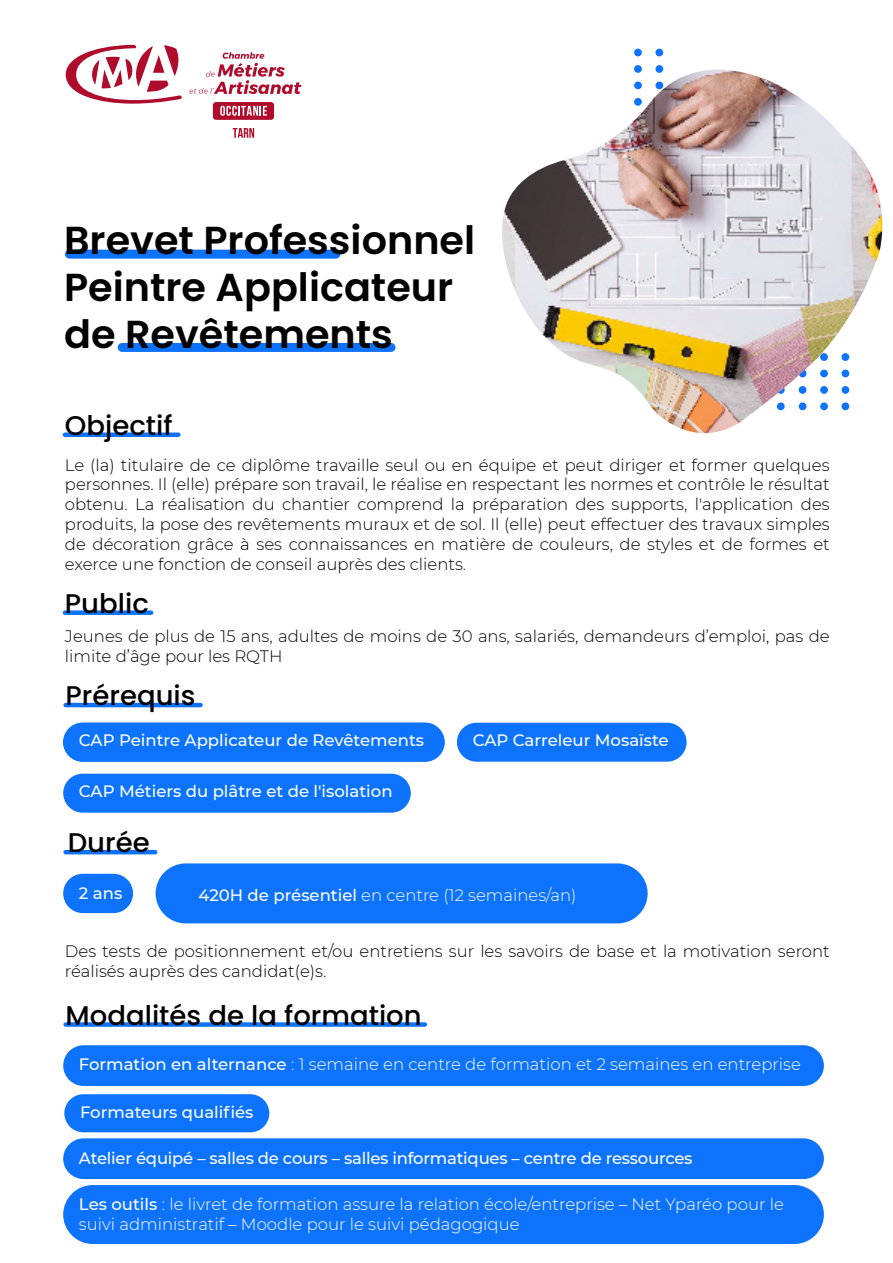
<style>
.page{position:relative;width:893px;height:1263px;background:#fff}
.page>*{position:absolute;margin:0;border:0;box-sizing:border-box;transform-origin:0 0}
.t1{font:600 39px/46.8px "Poppins";color:#000}
.t2{font:500 27px "Poppins";color:#000}
.t3{font:300 16.5px/19.8px "Montserrat";color:#000}
.t4{font:300 16.5px/19.8px "Montserrat";color:#fff}
.t5{font:500 16.5px "Montserrat";letter-spacing:-.005em;color:#fff}
.s1{font-weight:500}
</style>
<div class="page">
<div style="left:655px;top:49px;width:8px;height:7px;background:#0d73fc;border-radius:50%"></div>
<div style="left:655px;top:65px;width:8px;height:8px;background:#0d73fc;border-radius:50%"></div>
<div style="left:634px;top:49px;width:8px;height:7px;background:#0d73fc;border-radius:50%"></div>
<div style="left:634px;top:65px;width:8px;height:8px;background:#0d73fc;border-radius:50%"></div>
<div style="left:122px;top:343px;width:269px;height:9px;background:#0d73fc"></div>
<div style="left:69px;top:250px;width:267px;height:9px;background:#0d73fc"></div>
<img style="left:502px;top:70px;width:381px;height:363px">
<svg style="left:66px;top:45px;width:116px;height:59px"></svg>
<div style="left:213px;top:102px;width:61px;height:18px;background:#af0b2b;border-radius:3px"></div>
<svg style="left:190px;top:52px;width:111px;height:42px"></svg>
<svg style="left:220px;top:106px;width:47px;height:10px"></svg>
<svg style="left:233px;top:128px;width:21px;height:10px"></svg>
<div style="left:63px;top:723px;width:382px;height:39px;background:#0d73fc;border-radius:19px"></div>
<div style="left:457px;top:723px;width:230px;height:39px;background:#0d73fc;border-radius:19px"></div>
<div style="left:65px;top:432px;width:113px;height:5px;background:#0d73fc"></div>
<div style="left:65px;top:610px;width:86px;height:5px;background:#0d73fc"></div>
<div style="left:63px;top:874px;width:70px;height:39px;background:#0d73fc;border-radius:20px"></div>
<hr style="left:66px;top:850px;width:89px;height:4px;background:#0d73fc">
<hr style="left:66px;top:703px;width:135px;height:4px;background:#0d73fc">
<div style="left:63px;top:774px;width:348px;height:39px;background:#0d73fc;border-radius:19px"></div>
<div style="left:156px;top:863px;width:492px;height:60px;background:#0d73fc;border-radius:30px"></div>
<div style="left:63px;top:1045px;width:761px;height:41px;background:#0d73fc;border-radius:20px"></div>
<div style="left:66px;top:1022px;width:359px;height:5px;background:#0d73fc"></div>
<div style="left:64px;top:1094px;width:205px;height:38px;background:#0d73fc;border-radius:19px"></div>
<div style="left:63px;top:1185px;width:761px;height:59px;background:#0d73fc;border-radius:29px"></div>
<div style="left:63px;top:1138px;width:761px;height:41px;background:#0d73fc;border-radius:20px"></div>
<h1 class="t1" style="left:64px;top:217px;width:413px">Brevet Professionnel<br>Peintre Applicateur de Revêtements</h1>
<h2 class="t2" style="left:65px;top:410px;width:109px">Objectif</h2>
<p class="t3" style="left:65px;top:454px;width:766px;text-align:justify">Le (la) titulaire de ce diplôme travaille seul ou en équipe et peut diriger et former quelques personnes. Il (elle) prépare son travail, le réalise en respectant les normes et contrôle le résultat obtenu. La réalisation du chantier comprend la préparation des supports, l'application des produits, la pose des revêtements muraux et de sol. Il (elle) peut effectuer des travaux simples de décoration grâce à ses connaissances en matière de couleurs, de styles et de formes et exerce une fonction de conseil auprès des clients.</p>
<h2 class="t2" style="left:65px;top:588px;width:85px">Public</h2>
<p class="t3" style="left:65px;top:625px;width:766px">Jeunes de plus de 15 ans, adultes de moins de 30 ans, salariés, demandeurs d’emploi, pas de limite d’âge pour les RQTH</p>
<h2 class="t2" style="left:66px;top:680px;width:131px">Prérequis</h2>
<p class="t5" style="left:79px;top:729px;width:347px">CAP Peintre Applicateur de Revêtements</p>
<p class="t5" style="left:473px;top:729px;width:198px">CAP Carreleur Mosaïste</p>
<p class="t5" style="left:79px;top:780px;width:315px">CAP Métiers du plâtre et de l'isolation</p>
<h2 class="t2" style="left:68px;top:827px;width:83px">Durée</h2>
<p class="t5" style="left:79px;top:881px;width:45px">2 ans</p>
<p class="t4" style="left:198px;top:884px;width:380px"><span class="s1">420H de présentiel</span> en centre (12 semaines/an)</p>
<p class="t3" style="left:65px;top:940px;width:766px">Des tests de positionnement et/ou entretiens sur les savoirs de base et la motivation seront réalisés auprès des candidat(e)s.</p>
<h2 class="t2" style="left:66px;top:999px;width:358px">Modalités de la formation</h2>
<p class="t4" style="left:79px;top:1054px;width:723px"><span class="s1">Formation en alternance</span> : 1 semaine en centre de formation et 2 semaines en entreprise</p>
<p class="t5" style="left:80px;top:1100px;width:175px">Formateurs qualifiés</p>
<p class="t5" style="left:79px;top:1146px;width:615px">Atelier équipé – salles de cours – salles informatiques – centre de ressources</p>
<p class="t4" style="left:79px;top:1194px;width:706px"><span class="s1">Les outils</span> : le livret de formation assure la relation école/entreprise – Net Yparéo pour le suivi administratif – Moodle pour le suivi pédagogique</p>
</div>
